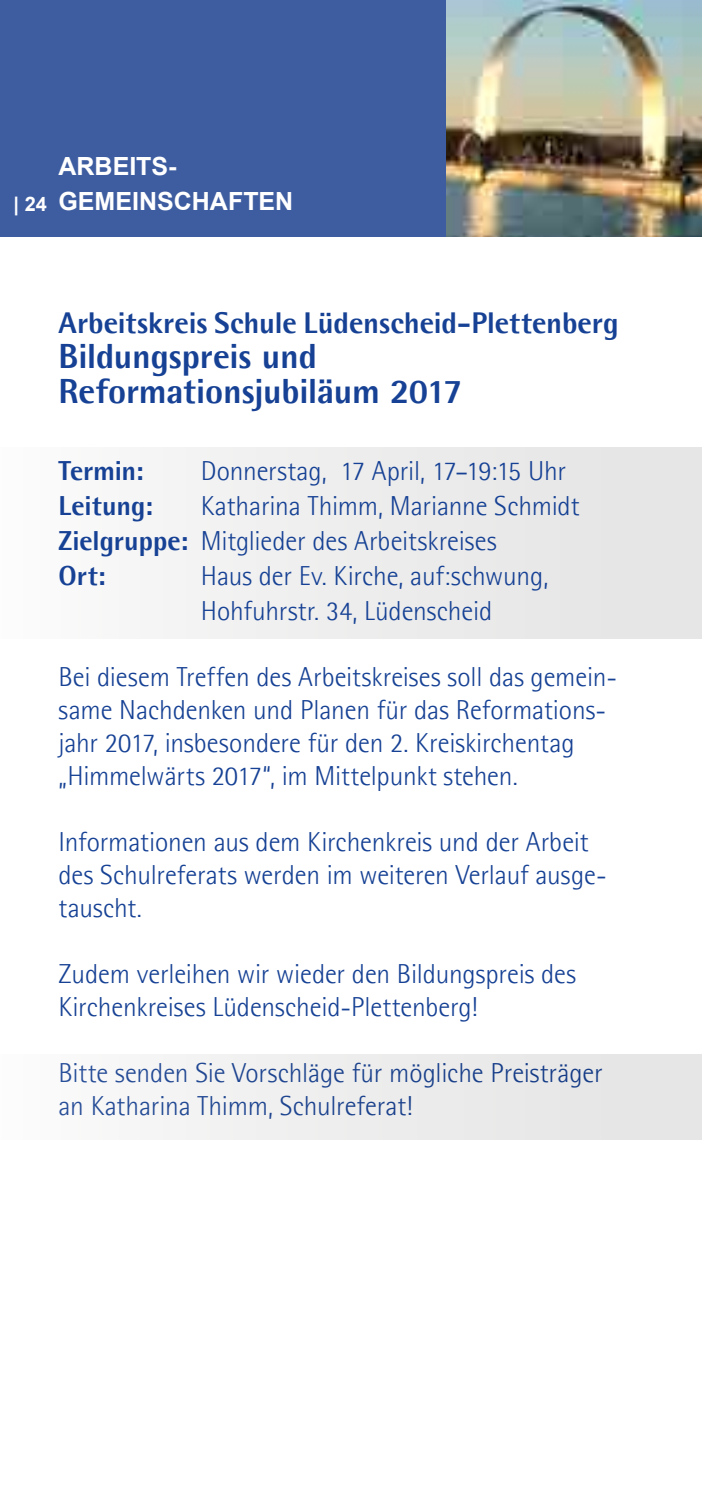
<style>
.page{position:relative;width:702px;height:1489px;background:#fff}
.page>*{position:absolute;margin:0;border:0;box-sizing:border-box;transform-origin:0 0}
.t1{font:700 35px/35px "Agfa Rotis Semisans Ex";letter-spacing:-.005em;color:#164194}
.t2{font:700 30px "Agfa Rotis Semisans Ex";color:#164194}
.t3{font:300 27.5px/33px "Agfa Rotis Semisans";letter-spacing:-.005em;color:#164194}
.t4{font:700 27.5px "Agfa Rotis Semisans Ex";color:#164194}
.t5{font:700 25px/35px "Arial";color:#fff}
.s1{font-size:20px}
.s2{font-family:"Agfa Rotis Semisans Ex";font-weight:700}
</style>
<div class="page">
<div style="left:0;top:448px;width:702px;height:190px;background:linear-gradient(to right,#fafafa,#e3e3e3)"></div>
<div style="left:0;top:0;width:446px;height:237px;background:#3e5da0"></div>
<img style="left:446px;top:0;width:256px;height:237px">
<div style="left:0;top:1054px;width:702px;height:85px;background:linear-gradient(to right,#fafafa,#e3e3e3)"></div>
<p class="t5" style="left:14px;top:149px;width:281px;text-indent:45px">ARBEITS-<br><span class="s1">| 24</span> GEMEINSCHAFTEN</p>
<p class="t2" style="left:58px;top:304px;width:561px">Arbeitskreis Schule Lüdenscheid-Plettenberg</p>
<p class="t1" style="left:58px;top:338px;width:405px">Bildungspreis und<br>Reformationsjubiläum 2017</p>
<p class="t4" style="left:58px;top:453px;width:87px">Termin:</p>
<p class="t3" style="left:201px;top:454px;width:367px">Donnerstag, 17 April, 17–19:15 Uhr</p>
<p class="t4" style="left:58px;top:488px;width:96px">Leitung:</p>
<p class="t3" style="left:58px;top:488px;width:522px;line-height:35px;text-indent:142px">Katharina Thimm, Marianne Schmidt<br><span class="s2">Zielgruppe:</span> Mitglieder des Arbeitskreises</p>
<p class="t4" style="left:58px;top:558px;width:49px">Ort:</p>
<p class="t3" style="left:201px;top:558px;width:349px;line-height:35px">Haus der Ev. Kirche, auf:schwung,<br>Hohfuhrstr. 34, Lüdenscheid</p>
<p class="t3" style="left:58px;top:660px;width:560px">Bei diesem Treffen des Arbeitskreises soll das gemein&shy;same Nachdenken und Planen für das Reformations&shy;jahr 2017, insbesondere für den 2. Kreiskirchentag „Himmelwärts 2017“, im Mittelpunkt stehen.</p>
<p class="t3" style="left:58px;top:825px;width:549px">Informationen aus dem Kirchenkreis und der Arbeit des Schulreferats werden im weiteren Verlauf ausge&shy;tauscht.</p>
<p class="t3" style="left:58px;top:957px;width:519px">Zudem verleihen wir wieder den Bildungspreis des<br>Kirchenkreises Lüdenscheid-Plettenberg!</p>
<p class="t3" style="left:58px;top:1056px;width:545px">Bitte senden Sie Vorschläge für mögliche Preisträger an Katharina Thimm, Schulreferat!</p>
</div>
